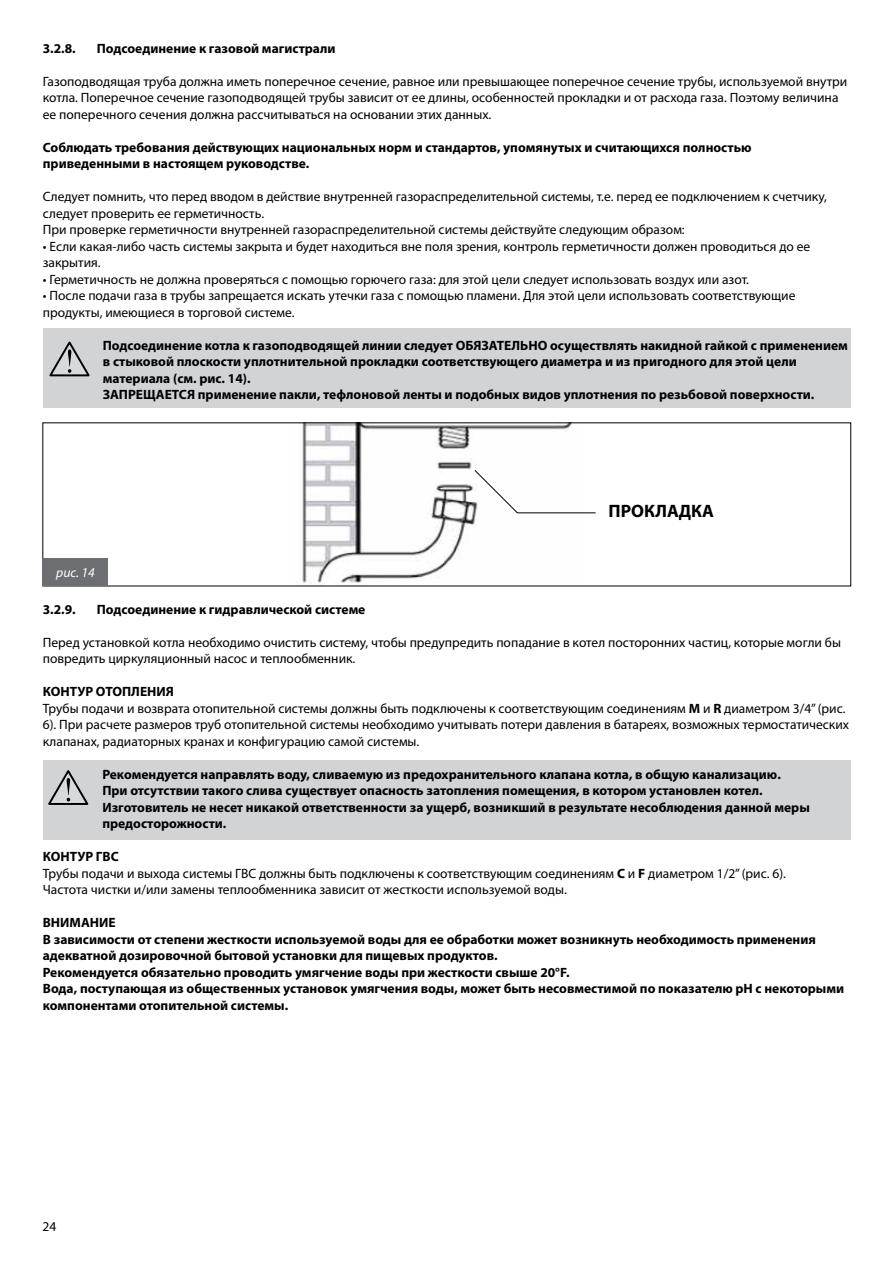
<style>
.page{position:relative;width:893px;height:1263px;background:#fff}
.page>*{position:absolute;margin:0;border:0;box-sizing:border-box;transform-origin:0 0}
.t1{font:700 18px "Myriad Pro";color:#000}
.t2{font:13.5px/16.5px "Myriad Pro";color:#000}
.t3{font:700 13.5px/16.5px "Myriad Pro";color:#000}
.t4{font:italic 13.5px "Myriad Pro";color:#fff}
.s1{font-weight:700}
</style>
<div class="page">
<div style="left:43px;top:760px;width:808px;height:80px;background:#d1d3d4"></div>
<div style="left:43px;top:328px;width:808px;height:80px;background:#d1d3d4"></div>
<img style="left:302px;top:424px;width:283px;height:159px">
<svg style="left:474px;top:469px;width:122px;height:44px"></svg>
<svg style="left:49px;top:341px;width:41px;height:36px"></svg>
<svg style="left:48px;top:770px;width:41px;height:35px"></svg>
<div style="left:43px;top:558px;width:65px;height:27px;background:#6d6e71"></div>
<p class="t3" style="left:43px;top:39px;width:35px">3.2.8.</p>
<p class="t3" style="left:97px;top:39px;width:240px">Подсоединение к газовой магистрали</p>
<p class="t2" style="left:43px;top:73px;width:806px">Газоподводящая труба должна иметь поперечное сечение, равное или превышающее поперечное сечение трубы, используемой внутри котла. Поперечное сечение газоподводящей трубы зависит от ее длины, особенностей прокладки и от расхода газа. Поэтому величина ее поперечного сечения должна рассчитываться на основании этих данных.</p>
<p class="t3" style="left:43px;top:138px;width:710px">Соблюдать требования действующих национальных норм и стандартов, упомянутых и считающихся полностью приведенными в настоящем руководстве.</p>
<p class="t2" style="left:43px;top:188px;width:786px">Следует помнить, что перед вводом в действие внутренней газораспределительной системы, т.е. перед ее подключением к счетчику, следует проверить ее герметичность.<br>При проверке герметичности внутренней газораспределительной системы действуйте следующим образом:</p>
<p class="t2" style="left:43px;top:238px;width:769px">• Если какая-либо часть системы закрыта и будет находиться вне поля зрения, контроль герметичности должен проводиться до ее закрытия.</p>
<p class="t2" style="left:43px;top:271px;width:708px">• Герметичность не должна проверяться с помощью горючего газа: для этой цели следует использовать воздух или азот.</p>
<p class="t2" style="left:43px;top:287px;width:754px">• После подачи газа в трубы запрещается искать утечки газа с помощью пламени. Для этой цели использовать соответствующие продукты, имеющиеся в торговой системе.</p>
<p class="t3" style="left:103px;top:336px;width:747px">Подсоединение котла к газоподводящей линии следует ОБЯЗАТЕЛЬНО осуществлять накидной гайкой с применением в стыковой плоскости уплотнительной прокладки соответствующего диаметра и из пригодного для этой цели материала (см. рис. 14).<br>ЗАПРЕЩАЕТСЯ применение пакли, тефлоновой ленты и подобных видов уплотнения по резьбовой поверхности.</p>
<p class="t4" style="left:56px;top:564px;width:40px">рис. 14</p>
<h1 class="t1" style="left:609px;top:499px;width:107px">ПPOКЛAДКA</h1>
<p class="t3" style="left:43px;top:601px;width:35px">3.2.9.</p>
<p class="t3" style="left:97px;top:601px;width:270px">Подсоединение к гидравлической системе</p>
<p class="t2" style="left:43px;top:634px;width:800px">Перед установкой котла необходимо очистить систему, чтобы предупредить попадание в котел посторонних частиц, которые могли бы повредить циркуляционный насос и теплообменник.</p>
<p class="t2" style="left:43px;top:683px;width:808px"><span class="s1">КОНТУР ОТОПЛЕНИЯ<br></span>Трубы подачи и возврата отопительной системы должны быть подключены к соответствующим соединениям <span class="s1">M</span> и <span class="s1">R</span> диаметром 3/4” (рис.<br>6). При расчете размеров труб отопительной системы необходимо учитывать потери давления в батареях, возможных термостатических клапанах, радиаторных кранах и конфигурацию самой системы.</p>
<p class="t3" style="left:102px;top:766px;width:709px">Рекомендуется направлять воду, сливаемую из предохранительного клапана котла, в общую канализацию.<br>При отсутствии такого слива существует опасность затопления помещения, в котором установлен котел.<br>Изготовитель не несет никакой ответственности за ущерб, возникший в результате несоблюдения данной меры предосторожности.</p>
<p class="t2" style="left:43px;top:848px;width:745px"><span class="s1">КОНТУР ГВС<br></span>Трубы подачи и выхода системы ГВС должны быть подключены к соответствующим соединениям <span class="s1">С</span> и <span class="s1">F</span> диаметром 1/2” (рис. 6).<br>Частота чистки и/или замены теплообменника зависит от жесткости используемой воды.</p>
<p class="t3" style="left:43px;top:914px;width:803px">ВНИМАНИЕ<br>В зависимости от степени жесткости используемой воды для ее обработки может возникнуть необходимость применения адекватной дозировочной бытовой установки для пищевых продуктов.<br>Рекомендуется обязательно проводить умягчение воды при жесткости свыше 20°F.<br>Вода, поступающая из общественных установок умягчения воды, может быть несовместимой по показателю рН с некоторыми компонентами отопительной системы.</p>
<p class="t2" style="left:43px;top:1217px;width:15px">24</p>
</div>
